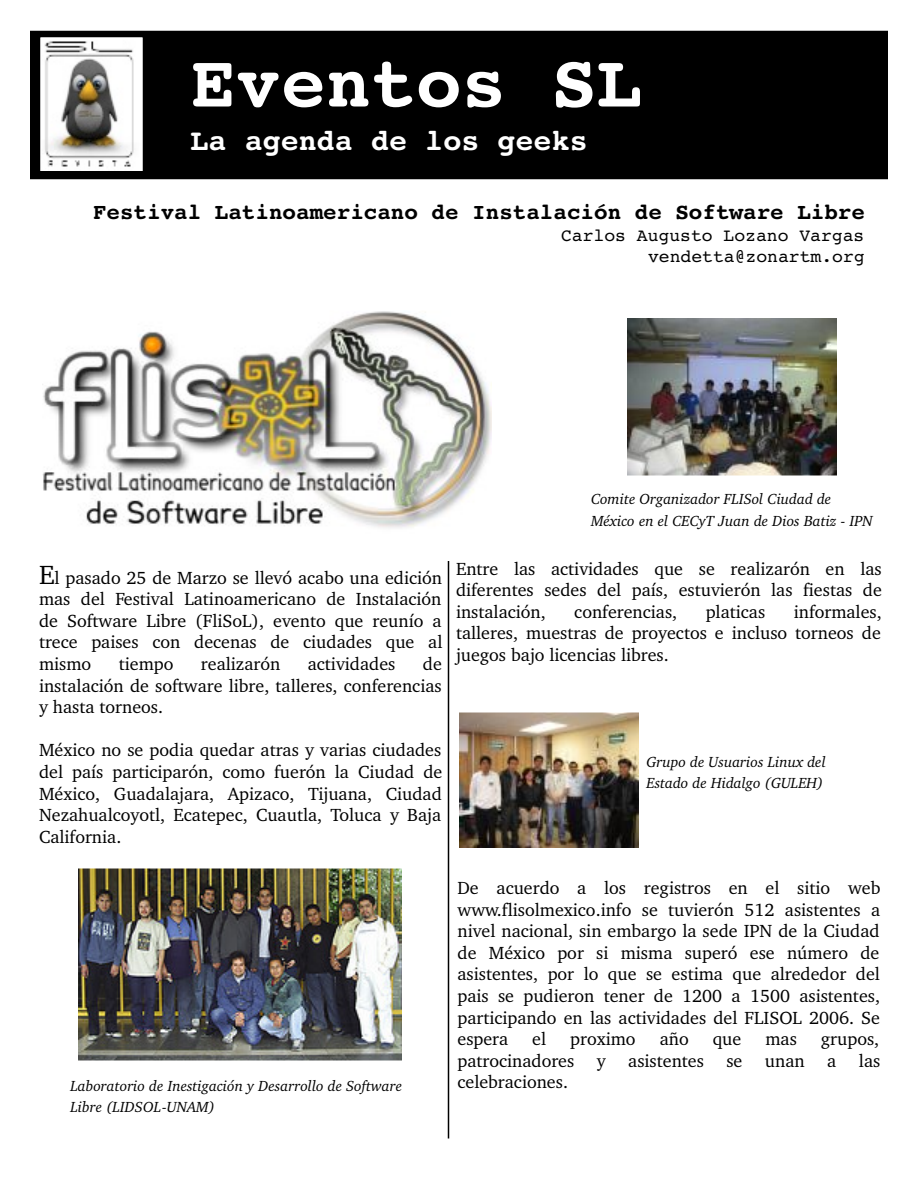
<style>
.page{position:relative;width:918px;height:1188px;background:#fff}
.page>*{position:absolute;margin:0;border:0;box-sizing:border-box;transform-origin:0 0}
.t1{font:700 75px "Courier 10 Pitch BT";color:#fff}
.t2{font:700 30px "Courier 10 Pitch BT";color:#fff}
.t3{font:700 22.5px "Courier 10 Pitch BT";color:#000}
.t4{font:18px/21.6px "Charter BT";letter-spacing:-.01em;color:#000}
.t5{font:18px/21.6px "Charter BT";letter-spacing:.015em;color:#000}
.t6{font:18px/21.6px "Courier 10 Pitch BT";color:#000;text-align:right}
.t7{font:18px "Charter BT";letter-spacing:-.03em;color:#000}
.t8{font:italic 15px/21.6px "Charter BT";letter-spacing:.02em;color:#000}
.s1{font-size:27px}
</style>
<div class="page">
<div style="left:30px;top:31px;width:858px;height:148px;background:#000"></div>
<img style="left:40px;top:38px;width:102px;height:133px">
<hr style="left:448px;top:561px;width:1px;height:577px;background:#000">
<img style="left:42px;top:311px;width:450px;height:217px">
<img style="left:78px;top:868px;width:324px;height:192px">
<img style="left:459px;top:712px;width:180px;height:136px">
<img style="left:627px;top:318px;width:210px;height:158px">
<h1 class="t1" style="left:190px;top:41px;width:453px">Eventos SL</h1>
<h2 class="t2" style="left:190px;top:123px;width:399px">La agenda de los geeks</h2>
<p class="t3" style="left:93px;top:199px;width:774px">Festival Latinoamericano de Instalación de Software Libre</p>
<p class="t6" style="left:561px;top:225px;width:305px">Carlos Augusto Lozano Vargas vendetta@zonartm.org</p>
<p class="t8" style="left:591px;top:488px;width:284px">Com ite O rganizador FLISolCiudad de<br>México e n elCECyT Juan de Dios Batiz - IPN</p>
<p class="t4" style="left:39px;top:566px;width:415px"><span class="s1">E</span>lpasado 25 de M arzo se lle vó acabo una e dición m as de lFe stivalLatinoam e ricano de Instalación de Softw are Libre (FliSoL), e ve nto q ue re unío a trece paises con decenas de ciudades que al mismo</p>
<p class="t4" style="left:39px;top:653px;width:403px;text-align:justify;text-indent:384px">de instalación de softw are libre , talle re s, confe re ncias y h asta torne os.</p>
<p class="t4" style="left:39px;top:739px;width:404px">M éxico no se podia q ue dar atras y varias ciudade s de lpaís participarón, com o fue rón la Ciudad de M éxico, Guadalajara, Apizaco, Tijuana, Ciudad Ne zah ualcoyotl, Ecate pe c, Cuautla, Toluca y Baja California.</p>
<p class="t4" style="left:119px;top:653px;width:56px">tie m po</p>
<p class="t4" style="left:201px;top:653px;width:80px">re alizarón</p>
<p class="t7" style="left:308px;top:653px;width:88px">actividade s</p>
<p class="t4" style="left:456px;top:557px;width:426px;text-align:justify">Entre las actividade s q ue se re alizarón e n las diferentes sedes delpaís, estuvierón las fiestas de instalación,</p>
<p class="t4" style="left:456px;top:600px;width:428px;text-indent:338px">inform ale s, talle re s, m ue stras de proye ctos e incluso torne os de jue gos bajo lice ncias libre s.</p>
<p class="t4" style="left:574px;top:600px;width:105px">confe re ncias,</p>
<p class="t7" style="left:706px;top:600px;width:60px">platicas</p>
<p class="t8" style="left:646px;top:750px;width:189px">Grupo de Usuarios Linux del<br>Estado de H idalgo (GULEH )</p>
<p class="t8" style="left:70px;top:1074px;width:331px">Laboratorio de Inestigación y Desarrollo de Softw are<br>Libre (LIDSO L-UNAM)</p>
<p class="t5" style="left:458px;top:877px;width:434px">De acuerdo a los registros en el sitio w eb w w w .flisolm e xico.info se tuvie rón 512 asiste nte s a nive lnacional, sin e m bargo la se de IPN de la Ciudad de México por si m ism a superó ese núm ero de asistentes, por lo que se estim a que alrededor del pais se pudie ron te ne r de 1200 a 1500 asiste nte s, participando e n las actividade s de lFLISO L2006. Se espera</p>
<p class="t4" style="left:532px;top:1028px;width:105px">e l proxim o</p>
<p class="t4" style="left:660px;top:1028px;width:31px">año</p>
<p class="t4" style="left:713px;top:1028px;width:27px">que</p>
<p class="t4" style="left:765px;top:1028px;width:32px">m as</p>
<p class="t4" style="left:821px;top:1028px;width:61px">grupos,</p>
<p class="t4" style="left:458px;top:1049px;width:117px">patrocinadore s</p>
<p class="t4" style="left:597px;top:1049px;width:10px">y</p>
<p class="t5" style="left:628px;top:1049px;width:76px">asiste nte s</p>
<p class="t4" style="left:726px;top:1049px;width:14px">se</p>
<p class="t4" style="left:765px;top:1049px;width:41px">unan</p>
<p class="t4" style="left:827px;top:1049px;width:53px">a las</p>
<p class="t4" style="left:458px;top:1071px;width:116px">ce le bracione s.</p>
</div>
